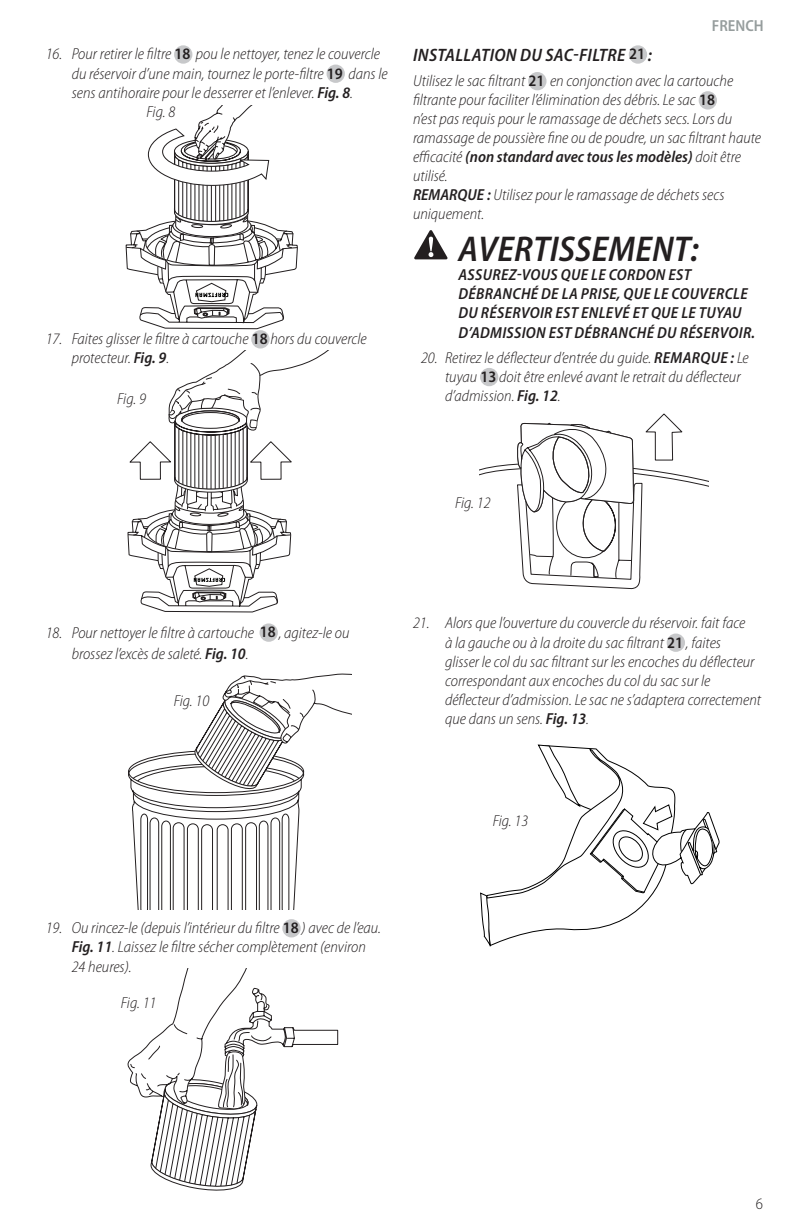
<style>
.page{position:relative;width:792px;height:1224px;background:#fff}
.page>*{position:absolute;margin:0;border:0;box-sizing:border-box;transform-origin:0 0}
.t1{font:italic 600 semi-condensed 36px "Myriad Pro";letter-spacing:.005em;color:#231f20}
.t2{font:italic 600 semi-condensed 18px "Myriad Pro";letter-spacing:.02em;color:#231f20}
.t3{font:italic 300 semi-condensed 16px/19.2px "Myriad Pro";color:#231f20}
.t4{font:italic 600 semi-condensed 16px/19.2px "Myriad Pro";letter-spacing:.02em;color:#231f20}
.t5{font:600 semi-condensed 16px "Myriad Pro";color:#969d9d}
.t6{font:300 semi-condensed 16px "Myriad Pro";color:#231f20}
.s1{font-weight:600;font-style:normal}
.s2{font-weight:600}
.s3{font-style:normal;font-size:16px}
.s4{font-family:"Triangle General";font-weight:400;font-style:normal;font-stretch:normal;font-size:64px}
</style>
<div class="page">
<svg style="left:479px;top:368px;width:229px;height:222px"></svg>
<svg style="left:480px;top:744px;width:240px;height:202px"></svg>
<div style="left:174px;top:45px;width:18px;height:19px;background:#c7c8ca;border-radius:50%"></div>
<div style="left:327px;top:65px;width:18px;height:18px;background:#c7c8ca;border-radius:50%"></div>
<div style="left:251px;top:330px;width:19px;height:19px;background:#c7c8ca;border-radius:50%"></div>
<div style="left:260px;top:623px;width:18px;height:19px;background:#c7c8ca;border-radius:50%"></div>
<div style="left:282px;top:919px;width:19px;height:18px;background:#c7c8ca;border-radius:50%"></div>
<svg style="left:128px;top:674px;width:223px;height:235px"></svg>
<div style="left:629px;top:45px;width:18px;height:19px;background:#c7c8ca;border-radius:50%"></div>
<div style="left:528px;top:72px;width:19px;height:18px;background:#c7c8ca;border-radius:50%"></div>
<div style="left:699px;top:91px;width:18px;height:19px;background:#c7c8ca;border-radius:50%"></div>
<div style="left:480px;top:368px;width:18px;height:18px;background:#c7c8ca;border-radius:50%"></div>
<div style="left:667px;top:634px;width:18px;height:18px;background:#c7c8ca;border-radius:50%"></div>
<svg style="left:128px;top:969px;width:210px;height:221px"></svg>
<svg style="left:126px;top:105px;width:172px;height:224px"></svg>
<svg style="left:128px;top:350px;width:201px;height:262px"></svg>
<p class="t3" style="left:72px;top:45px;width:318px;text-indent:-26px">16. Pour retirer le filtre <span class="s1">18</span> pou le nettoyer, tenez le couvercle du réservoir d’une main, tournez le porte-filtre <span class="s1">19</span> dans le sens antihoraire pour le desserrer et l’enlever. <span class="s2">Fig. 8</span>.</p>
<p class="t3" style="left:147px;top:103px;width:30px">Fig. 8</p>
<p class="t3" style="left:72px;top:330px;width:297px;text-indent:-26px">17. Faites glisser le filtre à cartouche <span class="s1">18</span> hors du couvercle protecteur. <span class="s2">Fig. 9</span>.</p>
<p class="t3" style="left:117px;top:389px;width:30px">Fig. 9</p>
<p class="t5" style="left:712px;top:17px;width:53px">FRENCH</p>
<p class="t2" style="left:413px;top:45px;width:240px">INSTALLATION DU SAC-FILTRE <span class="s3">21</span> :</p>
<p class="t3" style="left:413px;top:72px;width:350px">Utilisez le sac filtrant <span class="s1">21</span> en conjonction avec la cartouche filtrante pour faciliter l’élimination des débris. Le sac <span class="s1">18<br></span>n’est pas requis pour le ramassage de déchets secs. Lors du ramassage de poussière fine ou de poudre, un sac filtrant haute efficacité <span class="s2">(non standard avec tous les modèles)</span> doit être utilisé.<br><span class="s2">REMARQUE :</span> Utilisez pour le ramassage de déchets secs uniquement.</p>
<h1 class="t1" style="left:413px;top:229px;width:287px"><span class="s4">-</span> AVERTISSEMENT:</h1>
<p class="t4" style="left:459px;top:265px;width:298px">ASSUREZ-VOUS QUE LE CORDON EST DÉBRANCHÉ DE LA PRISE, QUE LE COUVERCLE DU RÉSERVOIR EST ENLEVÉ ET QUE LE TUYAU D’ADMISSION EST DÉBRANCHÉ DU RÉSERVOIR.</p>
<p class="t3" style="left:445px;top:348px;width:305px;text-indent:-24px">20. Retirez le déflecteur d’entrée du guide. <span class="s2">REMARQUE :</span> Le tuyau <span class="s1">13</span> doit être enlevé avant le retrait du déflecteur d’admission. <span class="s2">Fig. 12</span>.</p>
<p class="t3" style="left:455px;top:494px;width:37px">Fig. 12</p>
<p class="t3" style="left:72px;top:622px;width:279px;line-height:21.6px;text-indent:-26px">18. Pour nettoyer le filtre à cartouche <span class="s1">18</span> , agitez-le ou brossez l’excès de saleté. <span class="s2">Fig. 10</span>.</p>
<p class="t3" style="left:174px;top:691px;width:37px">Fig. 10</p>
<p class="t3" style="left:445px;top:614px;width:318px;text-indent:-32px">21. Alors que l’ouverture du couvercle du réservoir. fait face<br>à la gauche ou à la droite du sac filtrant <span class="s1">21</span> , faites<br>glisser le col du sac filtrant sur les encoches du déflecteur correspondant aux encoches du col du sac sur le déflecteur d’admission. Le sac ne s’adaptera correctement que dans un sens. <span class="s2">Fig. 13</span>.</p>
<p class="t3" style="left:493px;top:812px;width:37px">Fig. 13</p>
<p class="t3" style="left:72px;top:919px;width:311px;text-indent:-26px">19. Ou rincez-le (depuis l’intérieur du filtre <span class="s1">18</span> ) avec de l’eau.<br><span class="s2">Fig. 11</span>. Laissez le filtre sécher complètement (environ<br>24 heures).</p>
<p class="t3" style="left:121px;top:994px;width:37px">Fig. 11</p>
<p class="t6" style="left:756px;top:1195px;width:9px">6</p>
</div>
